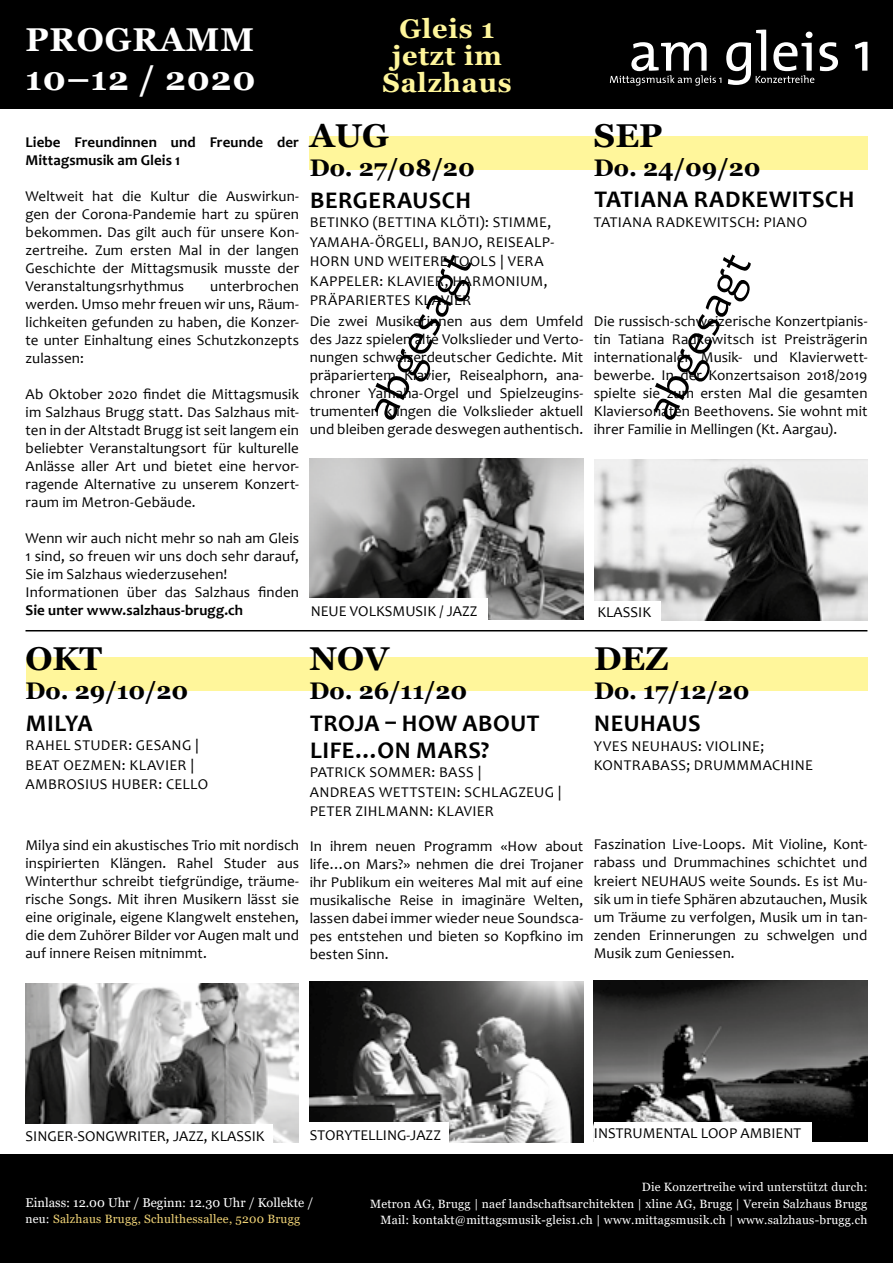
<style>
.page{position:relative;width:893px;height:1263px;background:#fff}
.page>*{position:absolute;margin:0;border:0;box-sizing:border-box;transform-origin:0 0}
.t1{font:45px "Candara";color:#000}
.t2{font:700 33px/39px "Georgia";letter-spacing:.03em;color:#fff}
.t3{font:700 33px "Georgia";color:#000}
.t4{font:700 27px/27px "Georgia";letter-spacing:.03em;color:#fff69b;text-align:center}
.t5{font:700 24px/27px "Candara";letter-spacing:.025em;color:#000}
.t6{font:700 24px "Georgia";color:#000}
.t7{font:15px/18px "Candara";letter-spacing:.01em;color:#000;text-align:justify}
.t8{font:700 15px/18px "Candara";letter-spacing:.005em;color:#000}
.t9{font:12.75px "Georgia";color:#fff}
.t10{font:12px/16.5px "Georgia";letter-spacing:.02em;color:#fff;text-align:right}
.t11{font:12px "Georgia";letter-spacing:.02em;color:#f1d477}
.s1{color:#fff}
</style>
<div class="page">
<div style="left:0;top:0;width:893px;height:109px;background:#000"></div>
<div style="left:0;top:1154px;width:893px;height:109px;background:#000"></div>
<img style="left:310px;top:459px;width:273px;height:160px">
<hr style="left:26px;top:630px;width:841px;height:1px;background:#000">
<svg style="left:855px;top:42px;width:12px;height:29px"></svg>
<svg style="left:610px;top:30px;width:228px;height:56px"></svg>
<div style="left:309px;top:136px;width:558px;height:33px;background:#fff69b"></div>
<div style="left:26px;top:658px;width:841px;height:33px;background:#fff69b"></div>
<div style="left:309px;top:598px;width:178px;height:24px;background:#fff"></div>
<img style="left:594px;top:459px;width:273px;height:162px">
<div style="left:593px;top:601px;width:67px;height:21px;background:#fff"></div>
<img style="left:26px;top:983px;width:273px;height:159px">
<div style="left:21px;top:1125px;width:252px;height:21px;background:#fff"></div>
<img style="left:310px;top:981px;width:273px;height:161px">
<div style="left:306px;top:1122px;width:142px;height:23px;background:#fff"></div>
<img style="left:594px;top:980px;width:273px;height:161px">
<div style="left:594px;top:1122px;width:217px;height:22px;background:#fff"></div>
<h2 class="t2" style="left:26px;top:20px;width:232px">PROGRAMM<br>10–12 / 2020</h2>
<h3 class="t4" style="left:382px;top:15px;width:131px">Gleis 1 jetzt im<br>Salzhaus</h3>
<p class="t8" style="left:26px;top:133px;width:275px">Liebe Freundinnen und Freunde der<br>Mittagsmusik am Gleis 1</p>
<p class="t7" style="left:26px;top:187px;width:275px">Weltweit hat die Kultur die Auswirkun&shy;gen der Corona-Pandemie hart zu spüren bekommen. Das gilt auch für unsere Kon&shy;zertreihe. Zum ersten Mal in der langen Geschichte der Mittagsmusik musste der Veranstaltungsrhythmus</p>
<p class="t7" style="left:26px;top:277px;width:275px;text-indent:185px">unterbrochen werden. Umso mehr freuen wir uns, Räum&shy;lichkeiten gefunden zu haben, die Konzer&shy;te unter Einhaltung eines Schutzkonzepts zulassen:</p>
<p class="t7" style="left:26px;top:385px;width:275px">Ab Oktober 2020 findet die Mittagsmusik im Salzhaus Brugg statt. Das Salzhaus mit&shy;ten in der Altstadt Brugg ist seit langem ein beliebter Veranstaltungsort für kulturelle Anlässe aller Art und bietet eine hervor&shy;ragende Alternative zu unserem Konzert&shy;raum im Metron-Gebäude.</p>
<p class="t7" style="left:26px;top:529px;width:275px;text-align:left">Wenn wir auch nicht mehr so nah am Gleis 1 sind, so freuen wir uns doch sehr darauf, Sie im Salzhaus wiederzusehen!<br>Informationen über das Salzhaus finden</p>
<p class="t8" style="left:26px;top:601px;width:219px">Sie unter www.salzhaus-brugg.ch</p>
<h2 class="t3" style="left:310px;top:115px;width:81px">AUG</h2>
<h3 class="t6" style="left:310px;top:152px;width:167px">Do. 27/08/20</h3>
<h2 class="t3" style="left:594px;top:115px;width:70px">SEP</h2>
<h3 class="t6" style="left:594px;top:152px;width:168px">Do. 24/09/20</h3>
<h3 class="t5" style="left:594px;top:186px;width:262px">TATIANA RADKEWITSCH</h3>
<p class="t7" style="left:594px;top:213px;width:215px">TATIANA RADKEWITSCH: PIANO</p>
<h3 class="t5" style="left:310px;top:186px;width:163px">BERGERAUSCH</h3>
<p class="t7" style="left:310px;top:212px;width:246px;line-height:19.5px;text-align:left">BETINKO (BETTINA KLÖTI): STIMME,<br>YAMAHA-ÖRGELI, BANJO, REISEALP-<br>HORN UND WEITERE TOOLS | VERA<br>KAPPELER: KLAVIER, HARMONIUM,<br>PRÄPARIERTES KLAVIER</p>
<h1 class="t1" style="left:354px;top:405px;width:181px;rotate:-64deg">abgesagt</h1>
<h1 class="t1" style="left:634px;top:405px;width:181px;rotate:-64deg">abgesagt</h1>
<p class="t7" style="left:310px;top:312px;width:275px">Die zwei Musikerinnen aus dem Umfeld des Jazz spielen alte Volkslieder und Verto&shy;nungen schweizerdeutscher Gedichte. Mit präpariertem Klavier, Reisealphorn, ana&shy;chroner Yamaha-Orgel und Spielzeugins&shy;trumenten klingen die Volkslieder aktuell und bleiben gerade deswegen authentisch.</p>
<p class="t7" style="left:594px;top:312px;width:275px">Die russisch-schweizerische Konzertpianis&shy;tin Tatiana Radkewitsch ist Preisträgerin internationaler Musik- und Klavierwett&shy;bewerbe. In der Konzertsaison 2018/2019 spielte sie zum ersten Mal die gesamten Klaviersonaten Beethovens. Sie wohnt mit ihrer Familie in Mellingen (Kt. Aargau).</p>
<p class="t7" style="left:311px;top:601px;width:168px">NEUE VOLKSMUSIK / JAZZ</p>
<p class="t7" style="left:597px;top:603px;width:55px">KLASSIK</p>
<h2 class="t3" style="left:26px;top:638px;width:78px">OKT</h2>
<h3 class="t6" style="left:26px;top:675px;width:164px">Do. 29/10/20</h3>
<h3 class="t5" style="left:26px;top:709px;width:68px">MILYA</h3>
<p class="t7" style="left:25px;top:736px;width:184px;line-height:19.5px;text-align:left">RAHEL STUDER: GESANG |<br>BEAT OEZMEN: KLAVIER |<br>AMBROSIUS HUBER: CELLO</p>
<p class="t7" style="left:25px;top:836px;width:275px">Milya sind ein akustisches Trio mit nordisch inspirierten Klängen. Rahel Studer aus Winterthur schreibt tiefgründige, träume&shy;rische Songs. Mit ihren Musikern lässt sie eine originale, eigene Klangwelt enstehen, die dem Zuhörer Bilder vor Augen malt und auf innere Reisen mitnimmt.</p>
<h2 class="t3" style="left:309px;top:638px;width:81px">NOV</h2>
<h3 class="t6" style="left:309px;top:675px;width:159px">Do. 26/11/20</h3>
<h3 class="t5" style="left:310px;top:709px;width:231px">TROJA – HOW ABOUT<br>LIFE…ON MARS?</h3>
<p class="t7" style="left:310px;top:763px;width:253px;line-height:19.5px;text-align:left">PATRICK SOMMER: BASS |<br>ANDREAS WETTSTEIN: SCHLAGZEUG |<br>PETER ZIHLMANN: KLAVIER</p>
<p class="t7" style="left:310px;top:836px;width:275px">In ihrem neuen Programm «How about life…on Mars?» nehmen die drei Trojaner ihr Publikum ein weiteres Mal mit auf eine musikalische Reise in imaginäre Welten, lassen dabei immer wieder neue Soundsca&shy;pes entstehen und bieten so Kopfkino im besten Sinn.</p>
<h2 class="t3" style="left:594px;top:638px;width:76px">DEZ</h2>
<h3 class="t6" style="left:594px;top:675px;width:157px">Do. 17/12/20</h3>
<h3 class="t5" style="left:594px;top:710px;width:108px">NEUHAUS</h3>
<p class="t7" style="left:594px;top:736px;width:221px;line-height:19.5px">YVES NEUHAUS: VIOLINE;<br>KONTRABASS; DRUMMMACHINE</p>
<p class="t7" style="left:594px;top:835px;width:275px">Faszination Live-Loops. Mit Violine, Kont&shy;rabass und Drummachines schichtet und kreiert NEUHAUS weite Sounds. Es ist Mu&shy;sik um in tiefe Sphären abzutauchen, Musik um Träume zu verfolgen, Musik um in tan&shy;zenden Erinnerungen zu schwelgen und Musik zum Geniessen.</p>
<p class="t7" style="left:26px;top:1127px;width:241px">SINGER-SONGWRITER, JAZZ, KLASSIK</p>
<p class="t7" style="left:310px;top:1126px;width:133px">STORYTELLING-JAZZ</p>
<p class="t7" style="left:594px;top:1124px;width:209px">INSTRUMENTAL LOOP AMBIENT</p>
<p class="t9" style="left:26px;top:1195px;width:289px">Einlass: 12.00 Uhr / Beginn: 12.30 Uhr / Kollekte /</p>
<p class="t11" style="left:26px;top:1212px;width:276px"><span class="s1">neu:</span> Salzhaus Brugg, Schulthessallee, 5200 Brugg</p>
<p class="t10" style="left:370px;top:1179px;width:499px">Die Konzertreihe wird unterstützt durch:<br>Metron AG, Brugg | naef landschaftsarchitekten | xline AG, Brugg | Verein Salzhaus Brugg<br>Mail: kontakt@mittagsmusik-gleis1.ch | www.mittagsmusik.ch | www.salzhaus-brugg.ch</p>
</div>
